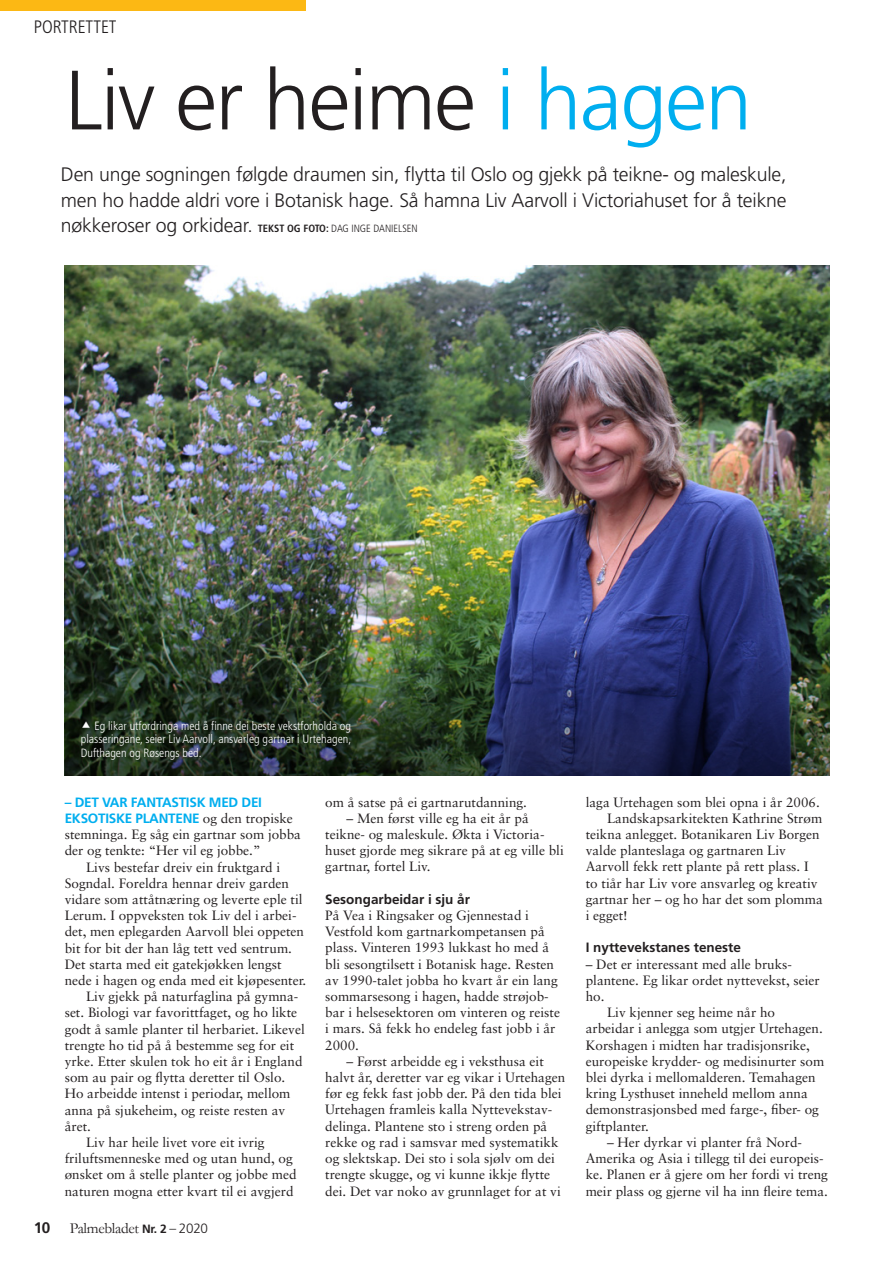
<style>
.page{position:relative;width:893px;height:1263px;background:#fff}
.page>*{position:absolute;margin:0;border:0;box-sizing:border-box;transform-origin:0 0}
.Stor_overskrift{font:300 84px "Frutiger";letter-spacing:-.02em;color:#231f20}
.Ingress{font:300 19.5px/25.5px "Frutiger";letter-spacing:-.01em;color:#231f20;text-align:justify}
.Mellomtitler{font:300 condensed 18px "Frutiger";color:#231f20}
.t1{font:15.3px "Garamond";letter-spacing:-.02em;color:#231f20}
.t2{font:700 15.3px "Frutiger";color:#231f20}
.Brødtekst_-_Intro{font:13.5px/16.2px "Sabon";color:#231f20}
.Mellomtitler-2{font:700 13.5px "Frutiger";color:#231f20}
.Bilde{font:300 condensed 12px/13.5px "Frutiger";color:#fff;text-align:justify}
.s1{color:#00aeef}
.s2{font-weight:700;font-stretch:condensed;font-size:10.5px}
.s3{font-stretch:condensed;font-size:10.5px}
.s4{font-family:"Frutiger";font-weight:700;color:#00aeef}
.s5{font-family:"Frutiger";font-weight:700;font-size:12px}
.s6{font-family:"Frutiger";font-weight:300;font-stretch:condensed;font-size:13.5px}
.s7{font-family:"Frutiger";font-weight:300;font-size:13.5px}
</style>
<div class="page">
<img style="left:65px;top:265px;width:765px;height:367px">
<img style="left:65px;top:632px;width:765px;height:143px">
<div style="left:0;top:0;width:306px;height:10px;background:#fcb814"></div>
<svg style="left:82px;top:721px;width:8px;height:7px"></svg>
<p class="Mellomtitler" style="left:34px;top:17px;width:84px">PORTRETTET</p>
<p class="Stor_overskrift" style="left:65px;top:53px;width:688px">Liv er heime <span class="s1">i hagen</span></p>
<p class="Ingress" style="left:61px;top:162px;width:727px">Den unge sogningen følgde draumen sin, flytta til Oslo og gjekk på teikne- og maleskule, men ho hadde aldri vore i Botanisk hage. Så hamna Liv Aarvoll i Victoriahuset for å teikne nøkkeroser og orkidear. <span class="s2">TEKST OG FOTO:</span> <span class="s3">DAG INGE DANIELSEN</span></p>
<p class="Bilde" style="left:81px;top:719px;width:272px;text-indent:14px">Eg likar utfordringa med å finne dei beste vekstforholda og plasseringane, seier Liv Aarvoll, ansvarleg gartnar i Urtehagen, Dufthagen og Røsengs bed.</p>
<p class="Brødtekst_-_Intro" style="left:65px;top:794px;width:238px"><span class="s4">– DET VAR FANTASTISK MED DEI EKSOTISKE PLANTENE</span> og den tropiske stemninga. Eg såg ein gartnar som jobba der og tenkte: “Her vil eg jobbe.”</p>
<p class="Brødtekst_-_Intro" style="left:65px;top:858px;width:243px;text-indent:21px">Livs bestefar dreiv ein fruktgard i Sogndal. Foreldra hennar dreiv garden vidare som attåtnæring og leverte eple til Lerum. I oppveksten tok Liv del i arbei&shy;det, men eplegarden Aarvoll blei oppeten bit for bit der han låg tett ved sentrum.<br>Det starta med eit gatekjøkken lengst nede i hagen og enda med eit kjøpesenter.</p>
<p class="Brødtekst_-_Intro" style="left:65px;top:988px;width:242px;text-indent:21px">Liv gjekk på naturfaglina på gymna&shy;set. Biologi var favorittfaget, og ho likte godt å samle planter til herbariet. Likevel trengte ho tid på å bestemme seg for eit yrke. Etter skulen tok ho eit år i England som au pair og flytta deretter til Oslo.<br>Ho arbeidde intenst i periodar, mellom anna på sjukeheim, og reiste resten av året.</p>
<p class="Brødtekst_-_Intro" style="left:65px;top:1134px;width:233px;text-indent:21px">Liv har heile livet vore eit ivrig friluftsmenneske med og utan hund, og ønsket om å stelle planter og jobbe med naturen mogna etter kvart til ei avgjerd</p>
<p class="t2" style="left:34px;top:1219px;width:18px">10</p>
<p class="t1" style="left:70px;top:1219px;width:140px">Palmebladet <span class="s5">Nr. 2</span> <span class="s6">–</span> <span class="s7">2020</span></p>
<p class="Brødtekst_-_Intro" style="left:325px;top:794px;width:203px">om å satse på ei gartnarutdanning.</p>
<p class="Brødtekst_-_Intro" style="left:325px;top:810px;width:240px;text-indent:21px">– Men først ville eg ha eit år på teikne- og maleskule. Økta i Victoria&shy;huset gjorde meg sikrare på at eg ville bli gartnar, fortel Liv.</p>
<p class="Mellomtitler-2" style="left:325px;top:891px;width:146px">Sesongarbeidar i sju år</p>
<p class="Brødtekst_-_Intro" style="left:325px;top:907px;width:236px">På Vea i Ringsaker og Gjennestad i Vestfold kom gartnarkompetansen på plass. Vinteren 1993 lukkast ho med å bli sesongtilsett i Botanisk hage. Resten av 1990-talet jobba ho kvart år ein lang sommarsesong i hagen, hadde strøjob&shy;bar i helsesektoren om vinteren og reiste i mars. Så fekk ho endeleg fast jobb i år 2000.</p>
<p class="Brødtekst_-_Intro" style="left:325px;top:1053px;width:242px;text-indent:21px">– Først arbeidde eg i veksthusa eit halvt år, deretter var eg vikar i Urtehagen før eg fekk fast jobb der. På den tida blei Urtehagen framleis kalla Nyttevekstav&shy;delinga. Plantene sto i streng orden på rekke og rad i samsvar med systematikk og slektskap. Dei sto i sola sjølv om dei trengte skugge, og vi kunne ikkje flytte dei. Det var noko av grunnlaget for at vi</p>
<p class="Brødtekst_-_Intro" style="left:586px;top:794px;width:236px">laga Urtehagen som blei opna i år 2006.</p>
<p class="Brødtekst_-_Intro" style="left:586px;top:810px;width:239px;text-indent:21px">Landskapsarkitekten Kathrine Strøm teikna anlegget. Botanikaren Liv Borgen valde planteslaga og gartnaren Liv Aarvoll fekk rett plante på rett plass. I to tiår har Liv vore ansvarleg og kreativ gartnar her – og ho har det som plomma i egget!</p>
<p class="Mellomtitler-2" style="left:586px;top:940px;width:157px">I nyttevekstanes teneste</p>
<p class="Brødtekst_-_Intro" style="left:586px;top:956px;width:236px">– Det er interessant med alle bruks&shy;plantene. Eg likar ordet nyttevekst, seier ho.</p>
<p class="Brødtekst_-_Intro" style="left:586px;top:1004px;width:240px;text-indent:21px">Liv kjenner seg heime når ho arbeidar i anlegga som utgjer Urtehagen.<br>Korshagen i midten har tradisjonsrike, europeiske krydder- og medisinurter som blei dyrka i mellomalderen. Temahagen kring Lysthuset inneheld mellom anna demonstrasjonsbed med farge-, fiber- og giftplanter.</p>
<p class="Brødtekst_-_Intro" style="left:586px;top:1134px;width:244px;text-align:center">– Her dyrkar vi planter frå Nord-Amerika og Asia i tillegg til dei europeis&shy;ke. Planen er å gjere om her fordi vi treng meir plass og gjerne vil ha inn fleire tema.</p>
</div>
